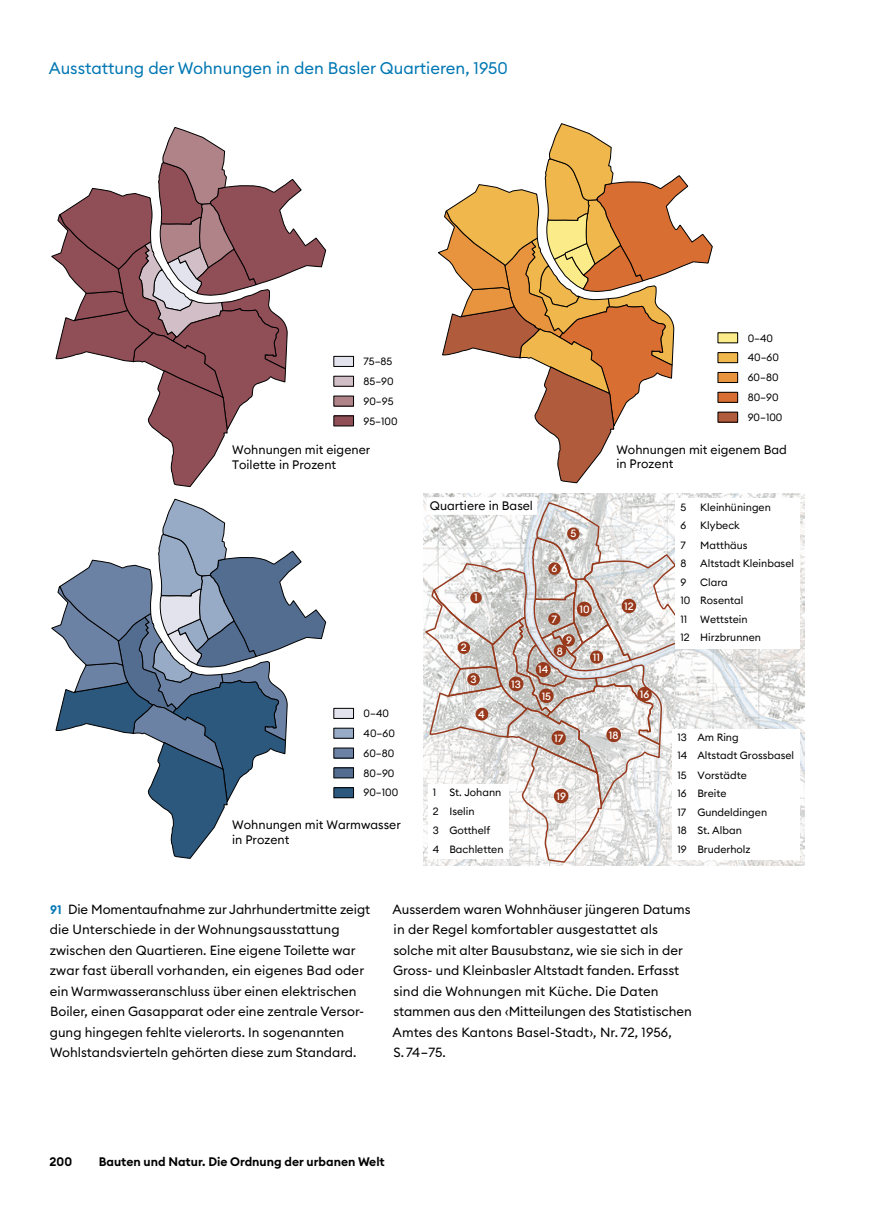
<style>
.page{position:relative;width:893px;height:1216px;background:#fff}
.page>*{position:absolute;margin:0;border:0;box-sizing:border-box;transform-origin:0 0}
.Grafiken_Titel{font:16.62px "Euclid Circular B";color:#0077b3}
.Abb_Legende_fett{font:13.12px/20.5px "Euclid Circular B";color:#000}
.t1{font:12.25px/14.7px "Euclid Circular B";color:#000}
.Fusszeile_links{font:600 12.25px "Euclid Circular B";color:#000}
.t2{font:10.5px/19.8px "Euclid Circular B";color:#000}
.t3{font:500 10.5px "Euclid Circular B";color:#fff}
.s1{font-weight:600;font-size:12.25px;color:#0077b3}
</style>
<div class="page">
<img style="left:423px;top:493px;width:381px;height:372px">
<svg style="left:424px;top:501px;width:278px;height:365px"></svg>
<div style="left:672px;top:729px;width:128px;height:130px;background:#fff"></div>
<div style="left:428px;top:784px;width:81px;height:75px;background:#fff"></div>
<div style="left:675px;top:499px;width:125px;height:150px;background:#fff"></div>
<div style="left:428px;top:499px;width:108px;height:14px;background:#fff"></div>
<div style="left:334px;top:708px;width:20px;height:10px;background:#e3e3ee"></div>
<div style="left:334px;top:708px;width:20px;height:10px;border:1px solid #000"></div>
<div style="left:334px;top:728px;width:20px;height:10px;background:#98abc6"></div>
<div style="left:334px;top:748px;width:20px;height:10px;background:#6c82a4"></div>
<div style="left:334px;top:767px;width:20px;height:11px;background:#536d91"></div>
<div style="left:334px;top:767px;width:20px;height:11px;border:1px solid #000"></div>
<div style="left:334px;top:787px;width:20px;height:10px;background:#2c587e"></div>
<div style="left:334px;top:787px;width:20px;height:11px;border:1px solid #000"></div>
<svg style="left:51px;top:498px;width:275px;height:360px"></svg>
<div style="left:718px;top:333px;width:20px;height:10px;background:#fbeb89"></div>
<div style="left:718px;top:352px;width:20px;height:11px;background:#f0b74d"></div>
<div style="left:718px;top:352px;width:20px;height:11px;border:1px solid #000"></div>
<div style="left:718px;top:372px;width:20px;height:10px;background:#e8943e"></div>
<div style="left:718px;top:372px;width:20px;height:11px;border:1px solid #000"></div>
<div style="left:718px;top:392px;width:20px;height:10px;background:#d86e31"></div>
<div style="left:718px;top:392px;width:20px;height:10px;border:1px solid #000"></div>
<div style="left:718px;top:412px;width:20px;height:10px;background:#b15b3d"></div>
<svg style="left:438px;top:123px;width:275px;height:360px"></svg>
<div style="left:334px;top:356px;width:20px;height:10px;background:#e3e3ee"></div>
<div style="left:334px;top:356px;width:20px;height:11px;border:1px solid #000"></div>
<div style="left:334px;top:376px;width:20px;height:10px;background:#d1bec6"></div>
<div style="left:334px;top:376px;width:20px;height:10px;border:1px solid #000"></div>
<div style="left:334px;top:396px;width:20px;height:10px;background:#af8388"></div>
<div style="left:334px;top:416px;width:20px;height:10px;background:#904e57"></div>
<div style="left:334px;top:415px;width:20px;height:11px;border:1px solid #000"></div>
<svg style="left:51px;top:127px;width:275px;height:360px"></svg>
<p class="Grafiken_Titel" style="left:49px;top:57px;width:460px">Ausstattung der Wohnungen in den Basler Quartieren, 1950</p>
<p class="t2" style="left:364px;top:351px;width:36px">75–85<br>85–90<br>90–95<br>95–100</p>
<p class="t1" style="left:232px;top:442px;width:140px">Wohnungen mit eigener<br>Toilette in Prozent</p>
<p class="t1" style="left:430px;top:498px;width:105px">Quartiere in Basel</p>
<p class="t3" style="left:474px;top:590px;width:5px">1</p>
<p class="t3" style="left:461px;top:640px;width:7px">2</p>
<p class="t3" style="left:552px;top:562px;width:7px">6</p>
<p class="t3" style="left:570px;top:527px;width:7px">5</p>
<p class="t3" style="left:552px;top:612px;width:7px">7</p>
<p class="t3" style="left:579px;top:602px;width:12px">10</p>
<p class="t3" style="left:566px;top:633px;width:7px">9</p>
<p class="t3" style="left:557px;top:644px;width:8px">8</p>
<p class="t3" style="left:593px;top:650px;width:9px">11</p>
<p class="t3" style="left:470px;top:672px;width:8px">3</p>
<p class="t3" style="left:511px;top:677px;width:11px">13</p>
<p class="t3" style="left:538px;top:662px;width:12px">14</p>
<p class="t2" style="left:748px;top:328px;width:36px">0–40<br>40–60<br>60–80<br>80–90<br>90–100</p>
<p class="t1" style="left:616px;top:442px;width:172px">Wohnungen mit eigenem Bad in Prozent</p>
<p class="t3" style="left:624px;top:599px;width:11px">12</p>
<p class="t2" style="left:680px;top:497px;width:7px">5</p>
<p class="t2" style="left:680px;top:515px;width:7px">6</p>
<p class="t2" style="left:680px;top:535px;width:7px">7</p>
<p class="t2" style="left:680px;top:553px;width:7px">8</p>
<p class="t2" style="left:680px;top:572px;width:7px">9</p>
<p class="t2" style="left:680px;top:590px;width:11px">10</p>
<p class="t2" style="left:680px;top:609px;width:8px">11</p>
<p class="t2" style="left:680px;top:627px;width:11px">12</p>
<p class="t2" style="left:700px;top:497px;width:72px">Kleinhüningen</p>
<p class="t2" style="left:700px;top:516px;width:49px">Klybeck<br>Matthäus</p>
<p class="t2" style="left:700px;top:572px;width:45px;line-height:18.6px">Clara<br>Rosental</p>
<p class="t2" style="left:700px;top:627px;width:62px">Hirzbrunnen</p>
<p class="t2" style="left:700px;top:553px;width:95px">Altstadt Kleinbasel</p>
<p class="t2" style="left:700px;top:609px;width:49px">Wettstein</p>
<p class="t2" style="left:364px;top:703px;width:36px">0–40<br>40–60<br>60–80<br>80–90<br>90–100</p>
<p class="t1" style="left:232px;top:817px;width:170px">Wohnungen mit Warmwasser in Prozent</p>
<p class="t3" style="left:478px;top:707px;width:8px">4</p>
<p class="t2" style="left:433px;top:782px;width:5px">1</p>
<p class="t2" style="left:433px;top:801px;width:7px">2</p>
<p class="t2" style="left:433px;top:820px;width:8px">3</p>
<p class="t2" style="left:433px;top:839px;width:8px">4</p>
<p class="t2" style="left:449px;top:783px;width:56px;line-height:18.9px">St. Johann<br>Iselin<br>Gotthelf<br>Bachletten</p>
<p class="t3" style="left:542px;top:689px;width:11px">15</p>
<p class="t3" style="left:640px;top:687px;width:11px">16</p>
<p class="t3" style="left:554px;top:731px;width:11px">17</p>
<p class="t3" style="left:556px;top:789px;width:11px">19</p>
<p class="t3" style="left:609px;top:728px;width:11px">18</p>
<p class="t2" style="left:677px;top:727px;width:11px">13</p>
<p class="t2" style="left:677px;top:745px;width:11px">14</p>
<p class="t2" style="left:677px;top:765px;width:11px">15</p>
<p class="t2" style="left:677px;top:783px;width:11px">16</p>
<p class="t2" style="left:677px;top:802px;width:10px">17</p>
<p class="t2" style="left:677px;top:820px;width:11px">18</p>
<p class="t2" style="left:677px;top:839px;width:11px">19</p>
<p class="t2" style="left:697px;top:727px;width:98px;line-height:18.7px">Am Ring<br>Altstadt Grossbasel<br>Vorstädte<br>Breite<br>Gundeldingen<br>St. Alban<br>Bruderholz</p>
<p class="Abb_Legende_fett" style="left:50px;top:898px;width:322px"><span class="s1">91</span> Die Momentaufnahme zur Jahrhundertmitte zeigt die Unterschiede in der Wohnungsausstattung zwischen den Quartieren. Eine eigene Toilette war zwar fast überall vorhanden, ein eigenes Bad oder ein Warmwasseranschluss über einen elektrischen Boiler, einen Gasapparat oder eine zentrale Versor&shy;gung hingegen fehlte vielerorts. In sogenannten Wohlstandsvierteln gehörten diese zum Standard.</p>
<p class="Abb_Legende_fett" style="left:392px;top:898px;width:301px">Ausserdem waren Wohnhäuser jüngeren Datums in der Regel komfortabler ausgestattet als solche mit alter Bausubstanz, wie sie sich in der Gross- und Kleinbasler Altstadt fanden. Erfasst sind die Wohnungen mit Küche. Die Daten stammen aus den ‹Mitteilungen des Statistischen Amtes des Kantons Basel-Stadt›, Nr. 72, 1956,<br>S. 74–75.</p>
<p class="Fusszeile_links" style="left:50px;top:1153px;width:24px">200</p>
<p class="Fusszeile_links" style="left:99px;top:1153px;width:288px">Bauten und Natur. Die Ordnung der urbanen Welt</p>
</div>
